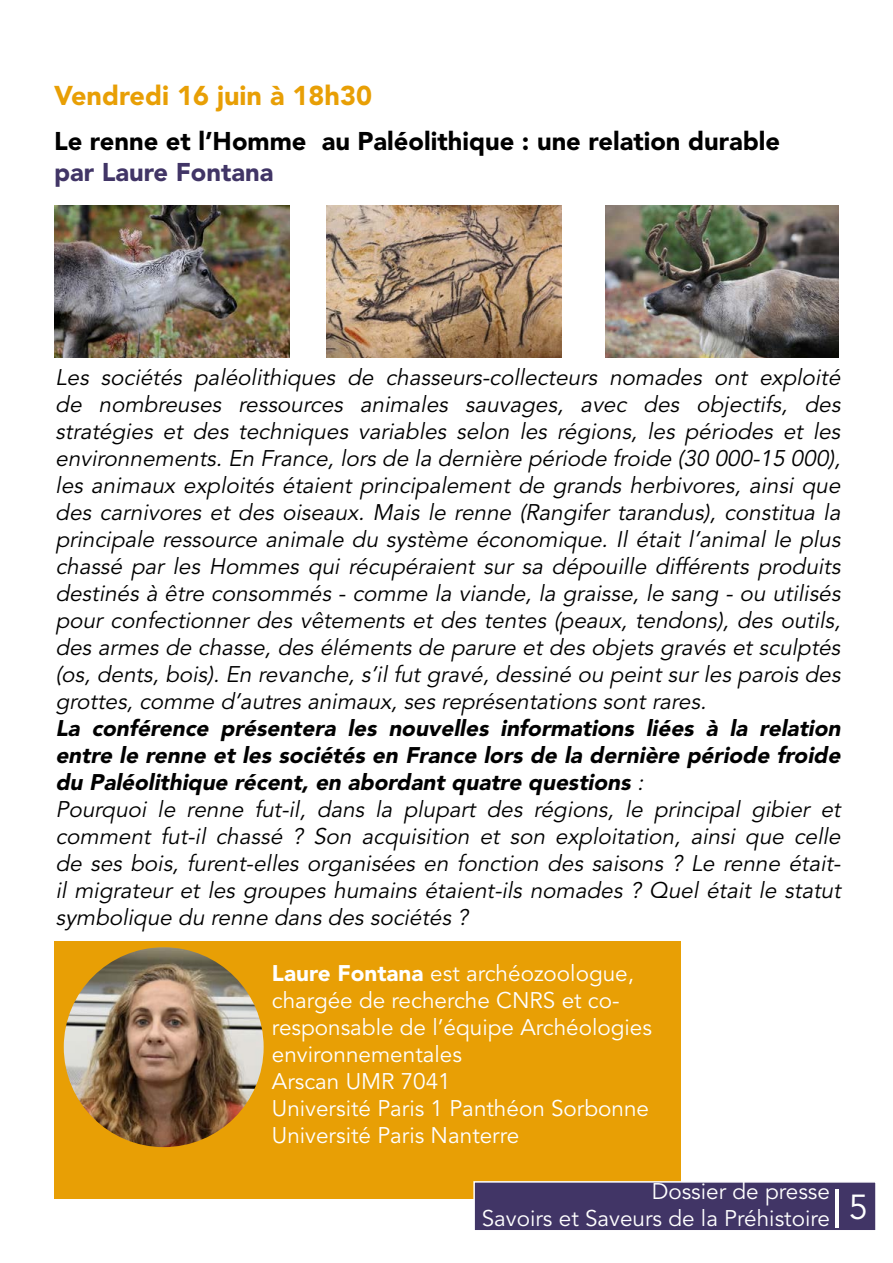
<style>
.page{position:relative;width:893px;height:1263px;background:#fff}
.page>*{position:absolute;margin:0;border:0;box-sizing:border-box;transform-origin:0 0}
.t1{font:54px "Avenir LT Std";color:#fff}
.t2{font:900 27px "Avenir LT Std";color:#e89f05}
.t3{font:900 25.5px "Avenir LT Std";color:#000}
.t4{font:900 25.5px "Avenir LT Std";color:#413566}
.t5{font:italic 22.5px/27px "Avenir LT Std";color:#000;text-align:justify}
.t6{font:22.5px/27px "Avenir LT Std";color:#fff}
.s1{font-weight:900}
</style>
<div class="page">
<div style="left:54px;top:941px;width:626px;height:257px;background:#e89f05"></div>
<img style="left:64px;top:947px;width:200px;height:200px;border-radius:100px">
<img style="left:605px;top:206px;width:234px;height:152px">
<img style="left:327px;top:206px;width:235px;height:152px">
<img style="left:54px;top:206px;width:235px;height:152px">
<div style="left:473px;top:1181px;width:404px;height:50px;background:#413566;border:2px solid #fff"></div>
<p class="t2" style="left:54px;top:80px;width:319px">Vendredi 16 juin à 18h30</p>
<p class="t3" style="left:54px;top:126px;width:728px">Le renne et l’Homme au Paléolithique : une relation durable</p>
<p class="t4" style="left:54px;top:156px;width:221px">par Laure Fontana</p>
<p class="t5" style="left:55px;top:364px;width:791px">Les sociétés paléolithiques de chasseurs-collecteurs nomades ont exploité de nombreuses ressources animales sauvages, avec des objectifs, des stratégies et des techniques variables selon les régions, les périodes et les environnements.En France,lors de la dernière période froide (30 000-15 000), les animaux exploités étaient principalement de grands herbivores, ainsi que des carnivores et des oiseaux. Mais le renne (Rangifer tarandus), constitua la principale ressource animale du système économique. Il était l’animal le plus chassé par les Hommes qui récupéraient sur sa dépouille différents produits destinés à être consommés - comme la viande, la graisse, le sang - ou utilisés pour confectionner des vêtements et des tentes (peaux, tendons), des outils, des armes de chasse, des éléments de parure et des objets gravés et sculptés (os, dents, bois). En revanche, s’il fut gravé, dessiné ou peint sur les parois des grottes, comme d’autres animaux, ses représentations sont rares.</p>
<p class="t5" style="left:55px;top:715px;width:791px;text-align:left"><span class="s1">La conférence présentera les nouvelles informations liées à la relation entre le renne et les sociétés en France lors de la dernière période froide du Paléolithique récent, en abordant quatre questions</span> :<br>Pourquoi le renne fut-il, dans la plupart des régions, le principal gibier et comment fut-il chassé ? Son acquisition et son exploitation, ainsi que celle de ses bois, furent-elles organisées en fonction des saisons ? Le renne était&shy;il migrateur et les groupes humains étaient-ils nomades ? Quel était le statut symbolique du renne dans des sociétés ?</p>
<p class="t6" style="left:272px;top:961px;width:382px"><span class="s1">Laure Fontana</span> est archéozoologue, chargée de recherche CNRS et co&shy;responsable de l’équipe Archéologies environnementales<br>Arscan UMR 7041<br>Université Paris 1 Panthéon Sorbonne<br>Université Paris Nanterre</p>
<p class="t6" style="left:482px;top:1178px;width:350px;text-align:right">Dossier de presse<br>Savoirs et Saveurs de la Préhistoire</p>
<h1 class="t1" style="left:830px;top:1178px;width:40px">I<sup>5</sup></h1>
</div>
